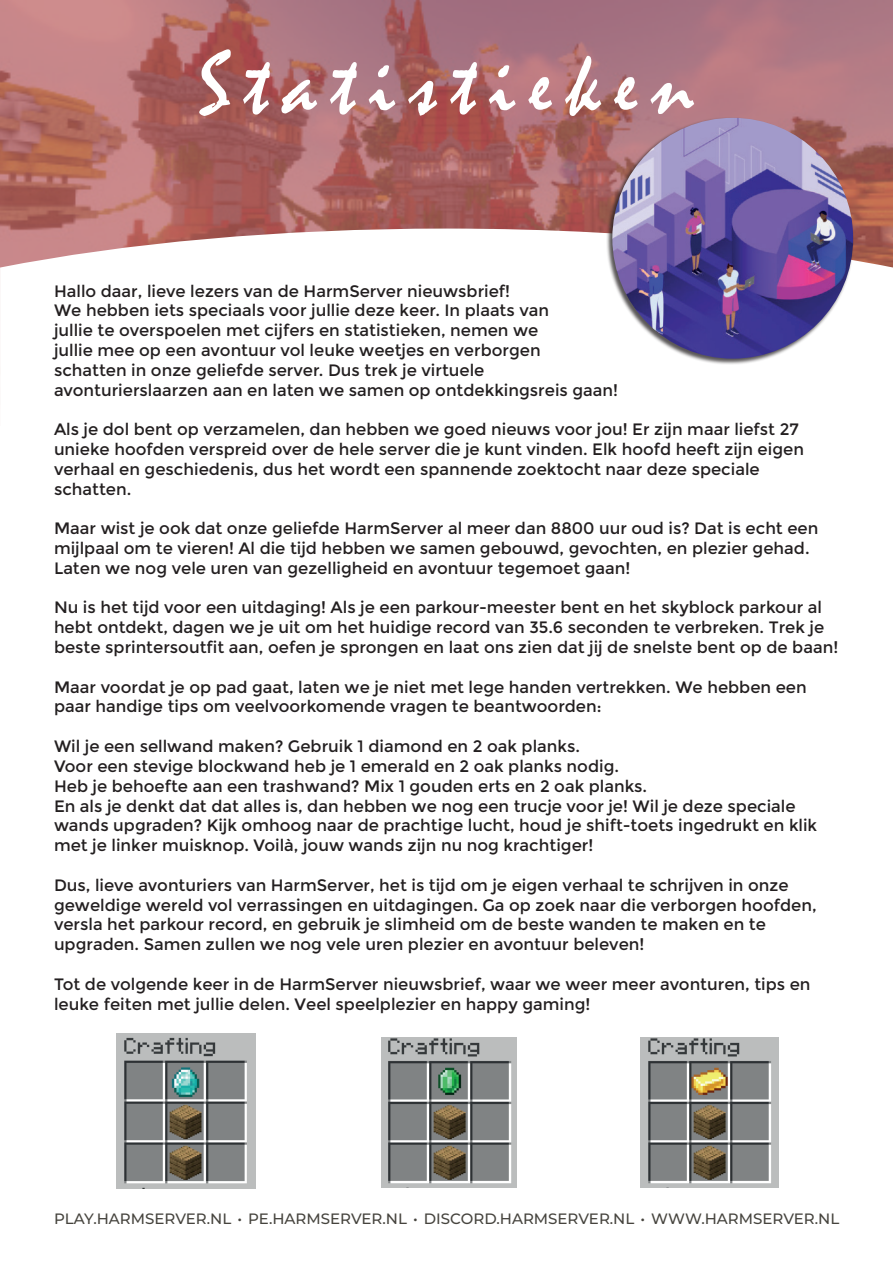
<style>
.page{position:relative;width:893px;height:1263px;background:#fff}
.page>*{position:absolute;margin:0;border:0;box-sizing:border-box;transform-origin:0 0}
.t1{font:90px "Mistral";letter-spacing:.16em;color:#fff}
.t2{font:16.5px/19.8px "Montserrat";color:#231f20}
.t3{font:500 15px "Montserrat";color:#46443e}
</style>
<div class="page">
<svg style="left:0;top:0;width:893px;height:229px;background:#ae6c6e"></svg>
<svg style="left:0;top:229px;width:893px;height:39px"></svg>
<div style="left:606px;top:117px;width:248px;height:248px;background:#231f20;opacity:.75"></div>
<img style="left:612px;top:118px;width:241px;height:241px;border-radius:120px">
<img style="left:117px;top:1033px;width:139px;height:155px">
<img style="left:382px;top:1037px;width:135px;height:150px">
<img style="left:640px;top:1037px;width:138px;height:150px">
<h1 class="t1" style="left:199px;top:30px;width:497px">Statistieken</h1>
<p class="t2" style="left:54px;top:281px;width:566px">Hallo daar, lieve lezers van de HarmServer nieuwsbrief!<br>We hebben iets speciaals voor jullie deze keer. In plaats van<br>jullie te overspoelen met cijfers en statistieken, nemen we<br>jullie mee op een avontuur vol leuke weetjes en verborgen<br>schatten in onze geliefde server. Dus trek je virtuele avonturierslaarzen aan en laten we samen op ontdekkingsreis gaan!</p>
<p class="t2" style="left:54px;top:420px;width:751px">Als je dol bent op verzamelen, dan hebben we goed nieuws voor jou! Er zijn maar liefst 27 unieke hoofden verspreid over de hele server die je kunt vinden. Elk hoofd heeft zijn eigen verhaal en geschiedenis, dus het wordt een spannende zoektocht naar deze speciale schatten.</p>
<p class="t2" style="left:54px;top:519px;width:766px">Maar wist je ook dat onze geliefde HarmServer al meer dan 8800 uur oud is? Dat is echt een mijlpaal om te vieren! Al die tijd hebben we samen gebouwd, gevochten, en plezier gehad.<br>Laten we nog vele uren van gezelligheid en avontuur tegemoet gaan!</p>
<p class="t2" style="left:54px;top:598px;width:786px">Nu is het tijd voor een uitdaging! Als je een parkour-meester bent en het skyblock parkour al hebt ontdekt, dagen we je uit om het huidige record van 35.6 seconden te verbreken. Trek je beste sprintersoutfit aan, oefen je sprongen en laat ons zien dat jij de snelste bent op de baan!</p>
<p class="t2" style="left:54px;top:677px;width:754px">Maar voordat je op pad gaat, laten we je niet met lege handen vertrekken. We hebben een paar handige tips om veelvoorkomende vragen te beantwoorden:</p>
<p class="t2" style="left:54px;top:736px;width:765px">Wil je een sellwand maken? Gebruik 1 diamond en 2 oak planks.<br>Voor een stevige blockwand heb je 1 emerald en 2 oak planks nodig.<br>Heb je behoefte aan een trashwand? Mix 1 gouden erts en 2 oak planks.<br>En als je denkt dat dat alles is, dan hebben we nog een trucje voor je! Wil je deze speciale wands upgraden? Kijk omhoog naar de prachtige lucht, houd je shift-toets ingedrukt en klik met je linker muisknop. Voilà, jouw wands zijn nu nog krachtiger!</p>
<p class="t2" style="left:54px;top:875px;width:764px">Dus, lieve avonturiers van HarmServer, het is tijd om je eigen verhaal te schrijven in onze geweldige wereld vol verrassingen en uitdagingen. Ga op zoek naar die verborgen hoofden, versla het parkour record, en gebruik je slimheid om de beste wanden te maken en te upgraden. Samen zullen we nog vele uren plezier en avontuur beleven!</p>
<p class="t2" style="left:54px;top:974px;width:758px">Tot de volgende keer in de HarmServer nieuwsbrief, waar we weer meer avonturen, tips en leuke feiten met jullie delen. Veel speelplezier en happy gaming!</p>
<p class="t3" style="left:54px;top:1208px;width:787px">PLAY.HARMSERVER.NL • PE.HARMSERVER.NL • DISCORD.HARMSERVER.NL • WWW.HARMSERVER.NL</p>
</div>
